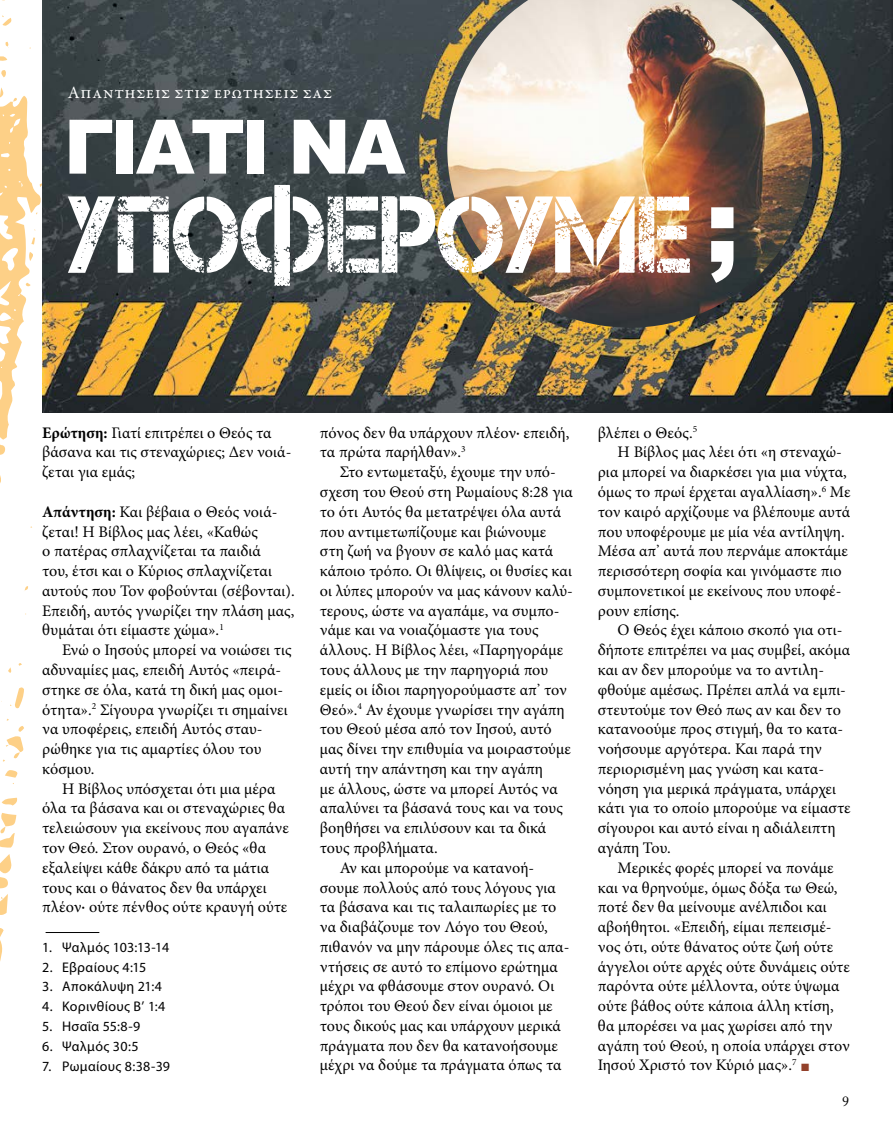
<style>
.page{position:relative;width:893px;height:1141px;background:#fff}
.page>*{position:absolute;margin:0;border:0;box-sizing:border-box;transform-origin:0 0}
.t1{font:108.85px "Captureit";color:#fff;scale:.9 1}
.t2{font:900 75.25px "Arial";letter-spacing:-.05em;color:#fff}
.t3{font:17.5px "Garamond Premr Pro";letter-spacing:.035em;color:#fff}
.t4{font:16.1px/19.8px "Minion Pro";letter-spacing:.005em;color:#000}
.t5{font:14px "Myriad Pro";letter-spacing:.025em;color:#000}
.t6{font:14px "Adobe Caslon Pro";color:#000}
.s1{font-family:"Arial";font-weight:900;font-size:105px}
.s2{font-weight:700}
.s3{font-family:"Arial";font-size:15.75px;color:#93412b}
</style>
<div class="page">
<svg style="left:0;top:41px;width:41px;height:920px"></svg>
<svg style="left:0;top:438px;width:5px;height:18px"></svg>
<svg style="left:0;top:54px;width:7px;height:8px"></svg>
<svg style="left:0;top:87px;width:4px;height:11px"></svg>
<svg style="left:29px;top:252px;width:5px;height:9px"></svg>
<svg style="left:0;top:70px;width:7px;height:7px"></svg>
<svg style="left:31px;top:237px;width:4px;height:7px"></svg>
<svg style="left:26px;top:283px;width:5px;height:3px"></svg>
<svg style="left:2px;top:15px;width:10px;height:11px"></svg>
<svg style="left:5px;top:42px;width:4px;height:6px"></svg>
<svg style="left:10px;top:98px;width:7px;height:4px"></svg>
<svg style="left:24px;top:586px;width:4px;height:5px"></svg>
<svg style="left:0;top:624px;width:24px;height:313px"></svg>
<img style="left:42px;top:0;width:850px;height:413px">
<img style="left:447px;top:0;width:365px;height:328px">
<hr style="left:46px;top:932px;width:53px;height:1px;background:#000">
<p class="t3" style="left:68px;top:82px;width:266px">Απαντησεις στις ερωτησεις σας</p>
<h2 class="t2" style="left:64px;top:92px;width:343px">ΓΙΑΤΙ ΝΑ</h2>
<h1 class="t1" style="left:68px;top:174px;width:748px">ΥΠΟΦΕΡΟΥΜΕ<span class="s1">;</span></h1>
<p class="t4" style="left:42px;top:423px;width:251px"><span class="s2">Ερώτηση:</span> Γιατί επιτρέπει ο Θεός τα βάσανα και τις στεναχώριες; Δεν νοιά&shy;ζεται για εμάς;</p>
<p class="t4" style="left:42px;top:502px;width:254px"><span class="s2">Απάντηση:</span> Και βέβαια ο Θεός νοιά&shy;ζεται! Η Βίβλος μας λέει, «Καθώς<br>ο πατέρας σπλαχνίζεται τα παιδιά<br>του, έτσι και ο Κύριος σπλαχνίζεται αυτούς που Τον φοβούνται (σέβονται).<br>Επειδή, αυτός γνωρίζει την πλάση μας, θυμάται ότι είμαστε χώμα».<sup>1</sup></p>
<p class="t4" style="left:42px;top:640px;width:251px;text-indent:20px">Ενώ ο Ιησούς μπορεί να νοιώσει τις αδυναμίες μας, επειδή Αυτός «πειρά&shy;στηκε σε όλα, κατά τη δική μας ομοι&shy;ότητα».<sup>2</sup> Σίγουρα γνωρίζει τι σημαίνει να υποφέρεις, επειδή Αυτός σταυ&shy;ρώθηκε για τις αμαρτίες όλου του κόσμου.</p>
<p class="t4" style="left:42px;top:779px;width:248px;text-indent:20px">Η Βίβλος υπόσχεται ότι μια μέρα όλα τα βάσανα και οι στεναχώριες θα τελειώσουν για εκείνους που αγαπάνε τον Θεό. Στον ουρανό, ο Θεός «θα εξαλείψει κάθε δάκρυ από τα μάτια τους και ο θάνατος δεν θα υπάρχει πλέον· ούτε πένθος ούτε κραυγή ούτε</p>
<p class="t5" style="left:42px;top:938px;width:129px">1. Ψαλμός 103:13-14</p>
<p class="t5" style="left:42px;top:958px;width:106px">2. Εβραίους 4:15</p>
<p class="t5" style="left:42px;top:978px;width:121px">3. Αποκάλυψη 21:4</p>
<p class="t5" style="left:42px;top:998px;width:125px">4. Κορινθίους Β’ 1:4</p>
<p class="t5" style="left:42px;top:1018px;width:100px">5. Ησαΐα 55:8-9</p>
<p class="t5" style="left:42px;top:1037px;width:98px">6. Ψαλμός 30:5</p>
<p class="t5" style="left:42px;top:1057px;width:129px">7. Ρωμαίους 8:38-39</p>
<p class="t4" style="left:320px;top:423px;width:251px">πόνος δεν θα υπάρχουν πλέον· επειδή, τα πρώτα παρήλθαν».<sup>3</sup></p>
<p class="t4" style="left:340px;top:462px;width:218px">Στο εντωμεταξύ, έχουμε την υπό-</p>
<p class="t4" style="left:320px;top:482px;width:255px">σχεση του Θεού στη Ρωμαίους 8:28 για</p>
<p class="t4" style="left:320px;top:502px;width:243px">το ότι Αυτός θα μετατρέψει όλα αυτά</p>
<p class="t4" style="left:320px;top:522px;width:228px">που αντιμετωπίζουμε και βιώνουμε</p>
<p class="t4" style="left:320px;top:541px;width:235px">στη ζωή να βγουν σε καλό μας κατά</p>
<p class="t4" style="left:320px;top:561px;width:254px">κάποιο τρόπο. Οι θλίψεις, οι θυσίες και</p>
<p class="t4" style="left:320px;top:581px;width:255px">οι λύπες μπορούν να μας κάνουν καλύ-</p>
<p class="t4" style="left:320px;top:601px;width:241px">τερους, ώστε να αγαπάμε, να συμπο-</p>
<p class="t4" style="left:320px;top:620px;width:220px">νάμε και να νοιαζόμαστε για τους</p>
<p class="t4" style="left:320px;top:640px;width:245px">άλλους. Η Βίβλος λέει, «Παρηγοράμε</p>
<p class="t4" style="left:320px;top:660px;width:230px">τους άλλους με την παρηγοριά που</p>
<p class="t4" style="left:320px;top:680px;width:248px">εμείς οι ίδιοι παρηγορούμαστε απ’ τον</p>
<p class="t4" style="left:320px;top:700px;width:246px">Θεό».<sup>4</sup> Αν έχουμε γνωρίσει την αγάπη</p>
<p class="t4" style="left:320px;top:719px;width:233px">του Θεού μέσα από τον Ιησού, αυτό</p>
<p class="t4" style="left:320px;top:739px;width:252px">μας δίνει την επιθυμία να μοιραστούμε</p>
<p class="t4" style="left:320px;top:759px;width:225px">αυτή την απάντηση και την αγάπη</p>
<p class="t4" style="left:320px;top:779px;width:240px">με άλλους, ώστε να μπορεί Αυτός να</p>
<p class="t4" style="left:320px;top:798px;width:245px">απαλύνει τα βάσανά τους και να τους</p>
<p class="t4" style="left:320px;top:818px;width:228px">βοηθήσει να επιλύσουν και τα δικά</p>
<p class="t4" style="left:320px;top:838px;width:119px">τους προβλήματα.</p>
<p class="t4" style="left:340px;top:858px;width:196px">Αν και μπορούμε να κατανοή-</p>
<p class="t4" style="left:320px;top:878px;width:238px">σουμε πολλούς από τους λόγους για</p>
<p class="t4" style="left:320px;top:897px;width:238px">τα βάσανα και τις ταλαιπωρίες με το</p>
<p class="t4" style="left:320px;top:917px;width:229px">να διαβάζουμε τον Λόγο του Θεού,</p>
<p class="t4" style="left:320px;top:937px;width:251px">πιθανόν να μην πάρουμε όλες τις απα-</p>
<p class="t4" style="left:320px;top:957px;width:239px">ντήσεις σε αυτό το επίμονο ερώτημα</p>
<p class="t4" style="left:320px;top:976px;width:236px">μέχρι να φθάσουμε στον ουρανό. Οι</p>
<p class="t4" style="left:320px;top:996px;width:234px">τρόποι του Θεού δεν είναι όμοιοι με</p>
<p class="t4" style="left:320px;top:1016px;width:243px">τους δικούς μας και υπάρχουν μερικά</p>
<p class="t4" style="left:320px;top:1036px;width:240px">πράγματα που δεν θα κατανοήσουμε</p>
<p class="t4" style="left:320px;top:1055px;width:243px">μέχρι να δούμε τα πράγματα όπως τα</p>
<p class="t4" style="left:598px;top:423px;width:101px">βλέπει ο Θεός.<sup>5</sup></p>
<p class="t4" style="left:618px;top:442px;width:226px">Η Βίβλος μας λέει ότι «η στεναχώ-</p>
<p class="t4" style="left:598px;top:462px;width:251px">ρια μπορεί να διαρκέσει για μια νύχτα,</p>
<p class="t4" style="left:598px;top:482px;width:254px">όμως το πρωί έρχεται αγαλλίαση».<sup>6</sup> Με</p>
<p class="t4" style="left:598px;top:502px;width:254px">τον καιρό αρχίζουμε να βλέπουμε αυτά</p>
<p class="t4" style="left:598px;top:522px;width:249px">που υποφέρουμε με μία νέα αντίληψη.</p>
<p class="t4" style="left:598px;top:541px;width:252px">Μέσα απ’ αυτά που περνάμε αποκτάμε</p>
<p class="t4" style="left:598px;top:561px;width:245px">περισσότερη σοφία και γινόμαστε πιο</p>
<p class="t4" style="left:598px;top:581px;width:245px">συμπονετικοί με εκείνους που υποφέ-</p>
<p class="t4" style="left:598px;top:601px;width:83px">ρουν επίσης.</p>
<p class="t4" style="left:618px;top:620px;width:226px">Ο Θεός έχει κάποιο σκοπό για οτι-</p>
<p class="t4" style="left:598px;top:640px;width:254px">δήποτε επιτρέπει να μας συμβεί, ακόμα</p>
<p class="t4" style="left:598px;top:660px;width:228px">και αν δεν μπορούμε να το αντιλη-</p>
<p class="t4" style="left:598px;top:680px;width:250px">φθούμε αμέσως. Πρέπει απλά να εμπι-</p>
<p class="t4" style="left:598px;top:700px;width:245px">στευτούμε τον Θεό πως αν και δεν το</p>
<p class="t4" style="left:598px;top:719px;width:247px">κατανοούμε προς στιγμή, θα το κατα-</p>
<p class="t4" style="left:598px;top:739px;width:225px">νοήσουμε αργότερα. Και παρά την</p>
<p class="t4" style="left:598px;top:759px;width:228px">περιορισμένη μας γνώση και κατα-</p>
<p class="t4" style="left:598px;top:779px;width:240px">νόηση για μερικά πράγματα, υπάρχει</p>
<p class="t4" style="left:598px;top:798px;width:254px">κάτι για το οποίο μπορούμε να είμαστε</p>
<p class="t4" style="left:598px;top:818px;width:239px">σίγουροι και αυτό είναι η αδιάλειπτη</p>
<p class="t4" style="left:598px;top:838px;width:74px">αγάπη Του.</p>
<p class="t4" style="left:618px;top:858px;width:217px">Μερικές φορές μπορεί να πονάμε</p>
<p class="t4" style="left:598px;top:878px;width:241px">και να θρηνούμε, όμως δόξα τω Θεώ,</p>
<p class="t4" style="left:598px;top:897px;width:231px">ποτέ δεν θα μείνουμε ανέλπιδοι και</p>
<p class="t4" style="left:598px;top:917px;width:235px">αβοήθητοι. «Επειδή, είμαι πεπεισμέ-</p>
<p class="t4" style="left:598px;top:937px;width:237px">νος ότι, ούτε θάνατος ούτε ζωή ούτε</p>
<p class="t4" style="left:598px;top:957px;width:254px">άγγελοι ούτε αρχές ούτε δυνάμεις ούτε</p>
<p class="t4" style="left:598px;top:976px;width:243px">παρόντα ούτε μέλλοντα, ούτε ύψωμα</p>
<p class="t4" style="left:598px;top:996px;width:237px">ούτε βάθος ούτε κάποια άλλη κτίση,</p>
<p class="t4" style="left:598px;top:1016px;width:236px">θα μπορέσει να μας χωρίσει από την</p>
<p class="t4" style="left:598px;top:1036px;width:253px">αγάπη τού Θεού, η οποία υπάρχει στον</p>
<p class="t4" style="left:598px;top:1055px;width:214px">Ιησού Χριστό τον Κύριό μας».<sup>7</sup> <span class="s3">■</span></p>
<p class="t6" style="left:842px;top:1093px;width:8px">9</p>
</div>
